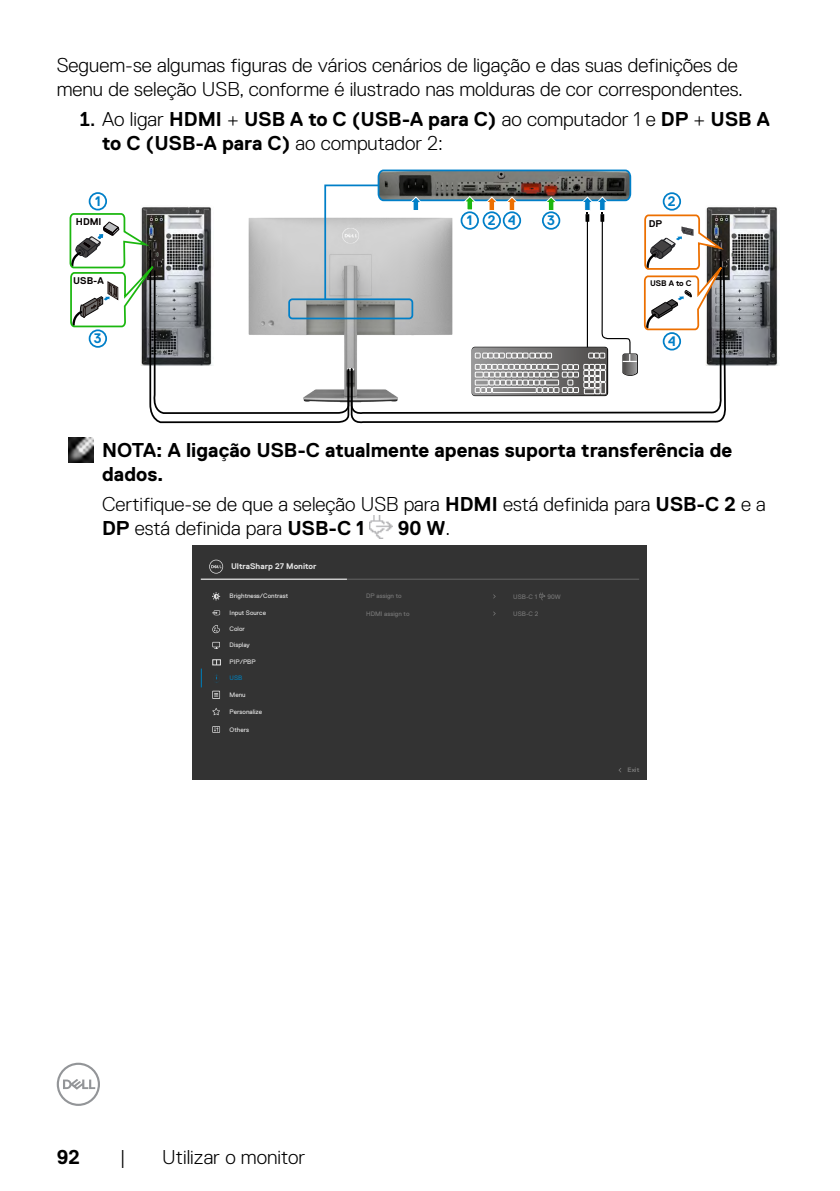
<style>
.page{position:relative;width:840px;height:1191px;background:#fff}
.page>*{position:absolute;margin:0;border:0;box-sizing:border-box;transform-origin:0 0}
.t1{font:300 20px/24px "Dell Replica";color:#000}
.t2{font:700 20px/24px "Dell Replica";color:#000}
.t3{font:700 13.8px "Dell Replica";color:#007fc8}
.t4{font:700 9.8px "Dell Replica";color:#040000}
.t5{font:700 8.2px "Dell Replica";color:#e4e4e4}
.t6{font:700 8px "Dell Replica";color:#040000}
.t7{font:6.4px "Dell Replica";color:#e4e4e4}
.t8{font:6.4px "Dell Replica";color:#777}
.t9{font:700 6.4px "Dell Replica";color:#777}
.t10{font:6.4px "Dell Replica";color:#e3e3e3}
.t11{font:6.4px "Dell Replica";color:#007db8}
.s1{font-family:"Museo For Dell"}
.s2{font-weight:300}
.s3{font-weight:700}
</style>
<div class="page">
<svg style="left:57px;top:1062px;width:43px;height:44px"></svg>
<img style="left:733px;top:206px;width:45px;height:159px">
<svg style="left:69px;top:169px;width:664px;height:255px"></svg>
<img style="left:68px;top:437px;width:26px;height:26px">
<img style="left:369px;top:515px;width:23px;height:23px">
<div style="left:193px;top:545px;width:453px;height:235px;background:#333"></div>
<hr style="left:201px;top:579px;width:437px;height:1px;background:#666">
<hr style="left:201px;top:579px;width:146px;height:1px;background:#fff">
<svg style="left:201px;top:668px;width:1px;height:19px"></svg>
<svg style="left:212px;top:659px;width:9px;height:6px"></svg>
<svg style="left:209px;top:559px;width:14px;height:14px"></svg>
<svg style="left:539px;top:592px;width:6px;height:8px"></svg>
<svg style="left:215px;top:674px;width:4px;height:9px"></svg>
<svg style="left:212px;top:708px;width:8px;height:7px"></svg>
<svg style="left:212px;top:726px;width:8px;height:6px"></svg>
<svg style="left:213px;top:727px;width:6px;height:5px"></svg>
<svg style="left:212px;top:690px;width:8px;height:9px"></svg>
<svg style="left:213px;top:691px;width:6px;height:7px"></svg>
<svg style="left:214px;top:693px;width:4px;height:3px"></svg>
<svg style="left:212px;top:610px;width:8px;height:5px"></svg>
<svg style="left:213px;top:642px;width:6px;height:7px"></svg>
<svg style="left:212px;top:625px;width:8px;height:8px"></svg>
<svg style="left:212px;top:592px;width:8px;height:8px"></svg>
<p class="t1" style="left:57px;top:53px;width:687px">Seguem-se algumas figuras de vários cenários de ligação e das suas definições de menu de seleção USB, conforme é ilustrado nas molduras de cor correspondentes.</p>
<p class="t2" style="left:102px;top:107px;width:668px;text-indent:-23px"><span class="s1">1.</span> <span class="s2">Ao ligar</span> HDMI <span class="s2">+</span> USB A to C (USB-A para C) <span class="s2">ao computador 1 e</span> DP <span class="s2">+</span> USB A to C (USB-A para C) <span class="s2">ao computador 2:</span></p>
<p class="t3" style="left:95px;top:193px;width:7px">1</p>
<p class="t3" style="left:667px;top:193px;width:9px">2</p>
<p class="t4" style="left:76px;top:216px;width:27px">HDMI</p>
<p class="t3" style="left:487px;top:212px;width:9px">2</p>
<p class="t3" style="left:466px;top:212px;width:7px">1</p>
<p class="t3" style="left:547px;top:212px;width:9px">3</p>
<p class="t3" style="left:507px;top:212px;width:9px">4</p>
<p class="t4" style="left:648px;top:218px;width:15px">DP</p>
<p class="t4" style="left:73px;top:275px;width:32px">USB-A</p>
<p class="t6" style="left:649px;top:279px;width:43px">USB A to C</p>
<p class="t3" style="left:94px;top:330px;width:9px">3</p>
<p class="t3" style="left:667px;top:333px;width:9px">4</p>
<p class="t2" style="left:102px;top:438px;width:631px">NOTA: A ligação USB-C atualmente apenas suporta transferência de dados.</p>
<p class="t1" style="left:102px;top:492px;width:665px">Certifique-se de que a seleção USB para <span class="s3">HDMI</span> está definida para <span class="s3">USB-C 2</span> e a<br><span class="s3">DP</span> está definida para <span class="s3">USB-C 1</span></p>
<p class="t2" style="left:397px;top:516px;width:54px">90 W<span class="s2">.</span></p>
<p class="t5" style="left:231px;top:562px;width:87px">UltraSharp 27 Monitor</p>
<p class="t7" style="left:229px;top:592px;width:60px">Brightness/Contrast</p>
<p class="t8" style="left:366px;top:592px;width:37px">DP assign to</p>
<p class="t8" style="left:366px;top:610px;width:45px">HDMI assign to</p>
<p class="t7" style="left:229px;top:609px;width:38px">Input Source</p>
<p class="t7" style="left:229px;top:641px;width:22px">Display</p>
<p class="t7" style="left:229px;top:625px;width:17px">Color</p>
<p class="t7" style="left:229px;top:658px;width:27px">PIP/PBP</p>
<p class="t11" style="left:229px;top:674px;width:14px">USB</p>
<p class="t10" style="left:229px;top:691px;width:18px">Menu</p>
<p class="t7" style="left:229px;top:708px;width:34px">Personalize</p>
<p class="t7" style="left:229px;top:725px;width:21px">Others</p>
<p class="t8" style="left:513px;top:593px;width:25px">USB-C 1</p>
<p class="t8" style="left:547px;top:593px;width:15px">90W</p>
<p class="t8" style="left:513px;top:610px;width:27px">USB-C 2</p>
<p class="t9" style="left:627px;top:766px;width:13px">Exit</p>
<p class="t2" style="left:57px;top:1145px;width:24px">92</p>
<p class="t1" style="left:120px;top:1145px;width:7px">|</p>
<p class="t1" style="left:162px;top:1145px;width:144px">Utilizar o monitor</p>
</div>
